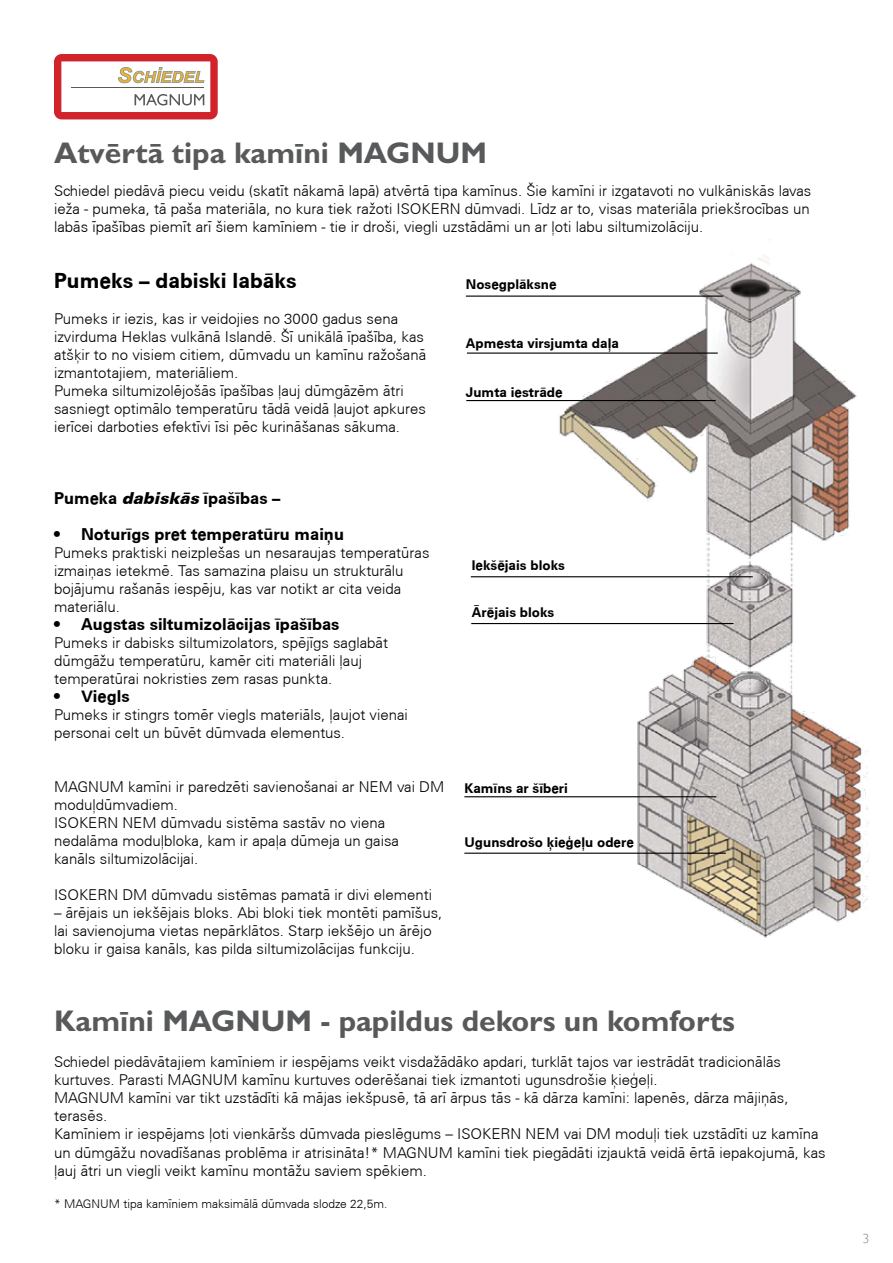
<style>
.page{position:relative;width:893px;height:1263px;background:#fff}
.page>*{position:absolute;margin:0;border:0;box-sizing:border-box;transform-origin:0 0}
.t1{font:700 30px "Gill Sans CE";color:#58595b}
.t2{font:700 21px "Univers CE";color:#000}
.t3{font:700 16.5px "Univers CE";color:#000}
.t4{font:300 15px/18px "Univers CE";color:#000}
.t5{font:700 13.5px "Univers CE";color:#000}
.t6{font:300 13.5px "Gill Sans";color:#808285}
.t7{font:300 12px "Univers CE";color:#000}
.s1{font-weight:900;font-style:italic}
</style>
<div class="page">
<img style="left:550px;top:239px;width:320px;height:699px">
<hr style="left:466px;top:296px;width:257px;height:1px;background:#000">
<hr style="left:467px;top:352px;width:251px;height:2px;background:#000">
<hr style="left:466px;top:400px;width:250px;height:1px;background:#000">
<hr style="left:471px;top:576px;width:282px;height:1px;background:#000">
<hr style="left:471px;top:623px;width:262px;height:1px;background:#000">
<hr style="left:464px;top:796px;width:252px;height:1px;background:#000">
<hr style="left:464px;top:853px;width:262px;height:1px;background:#000">
<svg style="left:54px;top:54px;width:164px;height:65px"></svg>
<h1 class="t1" style="left:54px;top:136px;width:435px">Atvērtā tipa kamīni MAGNUM</h1>
<p class="t4" style="left:54px;top:182px;width:759px;text-align:justify">Schiedel piedāvā piecu veidu (skatīt nākamā lapā) atvērtā tipa kamīnus. Šie kamīni ir izgatavoti no vulkāniskās lavas ieža - pumeka, tā paša materiāla, no kura tiek ražoti ISOKERN dūmvadi. Līdz ar to, visas materiāla priekšrocības un labās īpašības piemīt arī šiem kamīniem - tie ir droši, viegli uzstādāmi un ar ļoti labu siltumizolāciju.</p>
<h2 class="t2" style="left:54px;top:268px;width:244px">Pumeks – dabiski labāks</h2>
<p class="t4" style="left:54px;top:310px;width:374px">Pumeks ir iezis, kas ir veidojies no 3000 gadus sena izvirduma Heklas vulkānā Islandē. Šī unikālā īpašība, kas atšķir to no visiem citiem, dūmvadu un kamīnu ražošanā izmantotajiem, materiāliem.<br>Pumeka siltumizolējošās īpašības ļauj dūmgāzēm ātri sasniegt optimālo temperatūru tādā veidā ļaujot apkures ierīcei darboties efektīvi īsi pēc kurināšanas sākuma.</p>
<p class="t5" style="left:466px;top:277px;width:92px">Nosegplāksne</p>
<p class="t5" style="left:466px;top:335px;width:155px">Apmesta virsjumta daļa</p>
<p class="t5" style="left:466px;top:384px;width:98px">Jumta iestrāde</p>
<p class="t3" style="left:54px;top:488px;width:228px">Pumeka <span class="s1">dabiskās</span> īpašības –</p>
<p class="t3" style="left:54px;top:524px;width:292px">• Noturīgs pret temperatūru maiņu</p>
<p class="t4" style="left:54px;top:544px;width:377px">Pumeks praktiski neizplešas un nesaraujas temperatūras izmaiņas ietekmē. Tas samazina plaisu un strukturālu bojājumu rašanās iespēju, kas var notikt ar cita veida materiālu.</p>
<p class="t3" style="left:54px;top:614px;width:287px">• Augstas siltumizolācijas īpašības</p>
<p class="t4" style="left:54px;top:634px;width:336px">Pumeks ir dabisks siltumizolators, spējīgs saglabāt dūmgāžu temperatūru, kamēr citi materiāli ļauj temperatūrai nokristies zem rasas punkta.</p>
<p class="t3" style="left:54px;top:686px;width:77px">• Viegls</p>
<p class="t4" style="left:54px;top:706px;width:355px">Pumeks ir stingrs tomēr viegls materiāls, ļaujot vienai personai celt un būvēt dūmvada elementus.</p>
<p class="t4" style="left:54px;top:778px;width:392px">MAGNUM kamīni ir paredzēti savienošanai ar NEM vai DM moduļdūmvadiem.<br>ISOKERN NEM dūmvadu sistēma sastāv no viena nedalāma moduļbloka, kam ir apaļa dūmeja un gaisa kanāls siltumizolācijai.</p>
<p class="t4" style="left:54px;top:886px;width:380px">ISOKERN DM dūmvadu sistēmas pamatā ir divi elementi</p>
<p class="t4" style="left:54px;top:904px;width:390px">– ārējais un iekšējais bloks. Abi bloki tiek montēti pamīšus, lai savienojuma vietas nepārklātos. Starp iekšējo un ārējo bloku ir gaisa kanāls, kas pilda siltumizolācijas funkciju.</p>
<p class="t5" style="left:472px;top:558px;width:95px">Iekšējais bloks</p>
<p class="t5" style="left:472px;top:604px;width:84px">Ārējais bloks</p>
<p class="t5" style="left:464px;top:780px;width:105px">Kamīns ar šīberi</p>
<p class="t5" style="left:464px;top:834px;width:171px">Ugunsdrošo ķieģeļu odere</p>
<h1 class="t1" style="left:54px;top:1004px;width:682px">Kamīni MAGNUM - papildus dekors un komforts</h1>
<p class="t4" style="left:54px;top:1053px;width:773px">Schiedel piedāvātajiem kamīniem ir iespējams veikt visdažādāko apdari, turklāt tajos var iestrādāt tradicionālās kurtuves. Parasti MAGNUM kamīnu kurtuves oderēšanai tiek izmantoti ugunsdrošie ķieģeļi.<br>MAGNUM kamīni var tikt uzstādīti kā mājas iekšpusē, tā arī ārpus tās - kā dārza kamīni: lapenēs, dārza mājiņās, terasēs.<br>Kamīniem ir iespējams ļoti vienkāršs dūmvada pieslēgums – ISOKERN NEM vai DM moduļi tiek uzstādīti uz kamīna un dūmgāžu novadīšanas problēma ir atrisināta!* MAGNUM kamīni tiek piegādāti izjauktā veidā ērtā iepakojumā, kas ļauj ātri un viegli veikt kamīnu montāžu saviem spēkiem.</p>
<p class="t7" style="left:54px;top:1197px;width:335px">* MAGNUM tipa kamīniem maksimālā dūmvada slodze 22,5m.</p>
<p class="t6" style="left:863px;top:1228px;width:8px">3</p>
</div>
